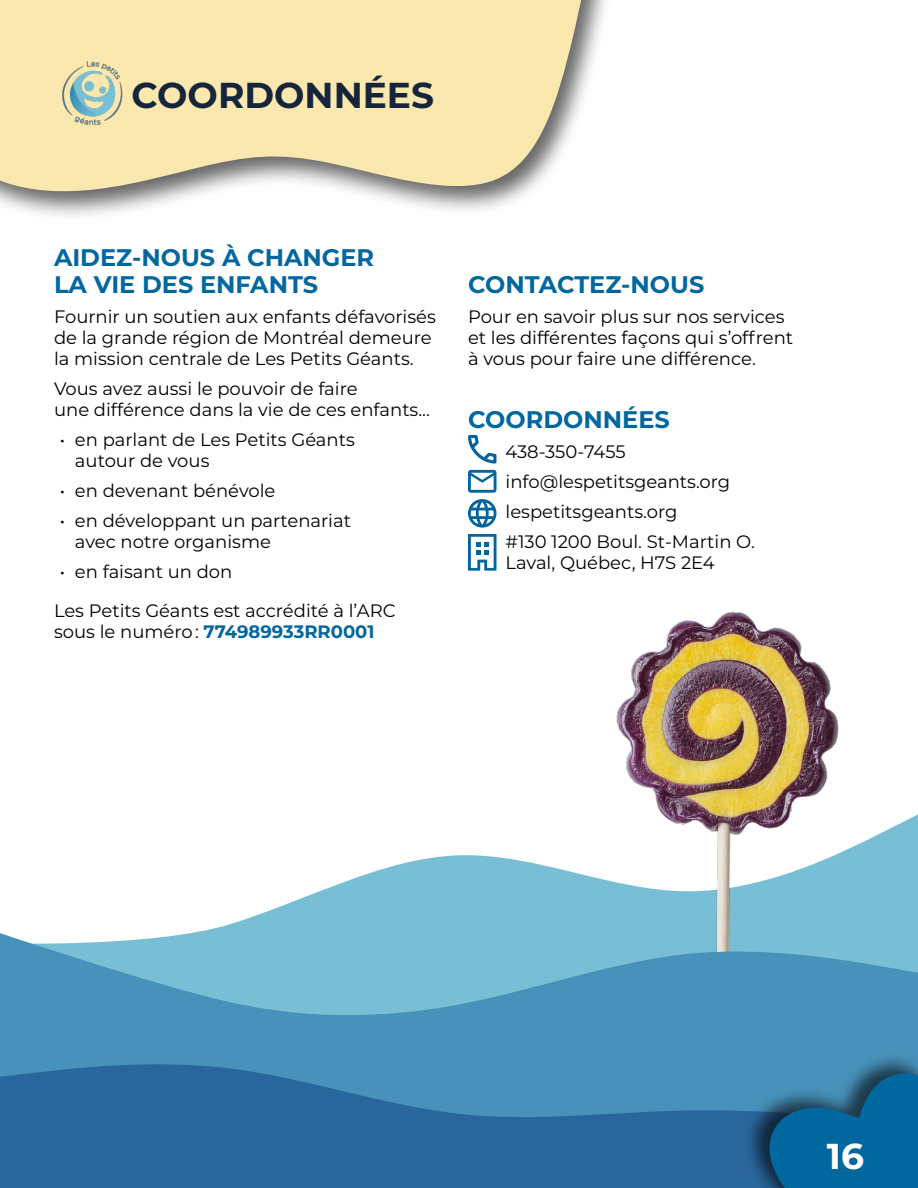
<style>
.page{position:relative;width:918px;height:1188px;background:#fff}
.page>*{position:absolute;margin:0;border:0;box-sizing:border-box;transform-origin:0 0}
.t1{font:700 36px "Montserrat";color:#15253b}
.t2{font:700 36px "Montserrat";color:#fff}
.t3{font:700 24px/27px "Montserrat";color:#00679f}
.t4{font:18px/21px "Montserrat";color:#000}
.s1{font-weight:700;color:#00679f}
</style>
<div class="page">
<svg style="left:192px;top:815px;width:726px;height:118px"></svg>
<img style="left:562px;top:611px;width:330px;height:322px">
<svg style="left:0;top:933px;width:918px;height:126px;background:#5aa2c4"></svg>
<svg style="left:0;top:1059px;width:743px;height:129px;background:#3071a3"></svg>
<div style="left:0;top:0;width:617px;height:222px;background:#000;opacity:.6"></div>
<svg style="left:0;top:0;width:601px;height:202px;background:#efe1b4"></svg>
<div style="left:743px;top:1053px;width:175px;height:135px;background:#000;opacity:.6"></div>
<svg style="left:757px;top:1066px;width:161px;height:122px;background:#126999"></svg>
<img style="left:54px;top:54px;width:77px;height:77px">
<svg style="left:468px;top:435px;width:28px;height:28px"></svg>
<svg style="left:468px;top:470px;width:28px;height:23px"></svg>
<svg style="left:468px;top:534px;width:28px;height:37px"></svg>
<svg style="left:468px;top:499px;width:28px;height:29px"></svg>
<h1 class="t1" style="left:131px;top:69px;width:304px">COORDONNÉES</h1>
<h2 class="t3" style="left:54px;top:243px;width:322px">AIDEZ-NOUS À CHANGER<br>LA VIE DES ENFANTS</h2>
<p class="t4" style="left:54px;top:306px;width:383px">Fournir un soutien aux enfants défavorisés de la grande région de Montréal demeure la mission centrale de Les Petits Géants.</p>
<p class="t4" style="left:54px;top:378px;width:377px">Vous avez aussi le pouvoir de faire<br>une différence dans la vie de ces enfants...</p>
<p class="t4" style="left:75px;top:429px;width:281px;text-indent:-15px">• en parlant de Les Petits Géants autour de vous</p>
<p class="t4" style="left:60px;top:480px;width:217px">• en devenant bénévole</p>
<p class="t4" style="left:75px;top:510px;width:278px;text-indent:-15px">• en développant un partenariat avec notre organisme</p>
<p class="t4" style="left:60px;top:561px;width:174px">• en faisant un don</p>
<p class="t4" style="left:54px;top:600px;width:343px">Les Petits Géants est accrédité à l’ARC sous le numéro : <span class="s1">774989933RR0001</span></p>
<h2 class="t3" style="left:468px;top:269px;width:238px">CONTACTEZ-NOUS</h2>
<p class="t4" style="left:468px;top:305px;width:327px">Pour en savoir plus sur nos services et les différentes façons qui s’offrent à vous pour faire une différence.</p>
<h2 class="t3" style="left:468px;top:405px;width:203px">COORDONNÉES</h2>
<p class="t4" style="left:506px;top:436px;width:251px;line-height:30px">438-350-7455 info@lespetitsgeants.org lespetitsgeants.org<br>#130 1200 Boul. St-Martin O.</p>
<p class="t4" style="left:506px;top:552px;width:211px">Laval, Québec, H7S 2E4</p>
<h1 class="t2" style="left:827px;top:1130px;width:39px">16</h1>
</div>
